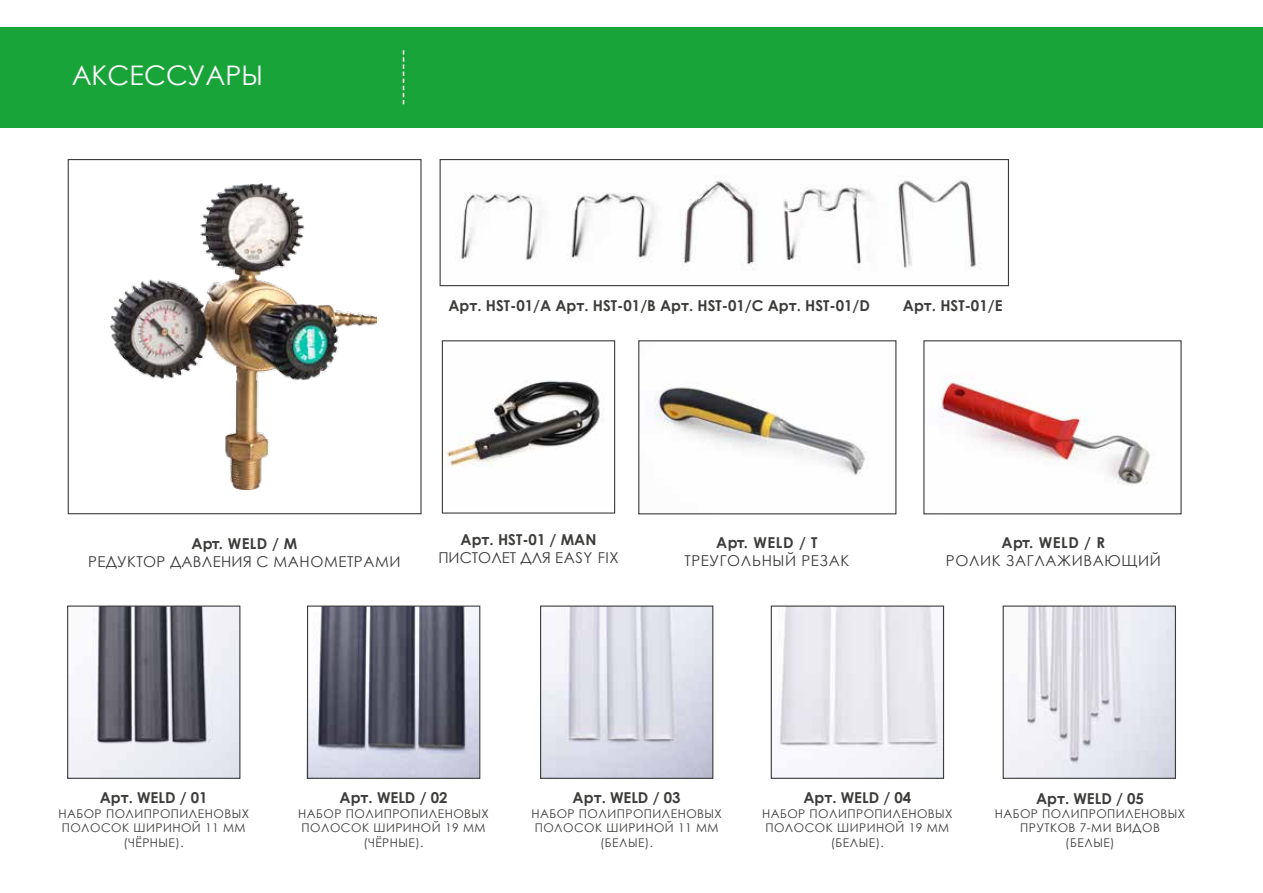
<style>
.page{position:relative;width:1263px;height:893px;background:#fff}
.page>*{position:absolute;margin:0;border:0;box-sizing:border-box;transform-origin:0 0}
.t1{font:27px "Century Gothic";color:#fff}
.t2{font:700 15px "Century Gothic";color:#3c3c3b}
.t3{font:15px "Century Gothic";letter-spacing:.04em;color:#3c3c3b}
.t4{font:15px "Century Gothic";letter-spacing:.02em;color:#3c3c3b}
.t5{font:15px "Century Gothic";color:#3c3c3b}
.t6{font:12px/14.4px "Century Gothic";letter-spacing:.04em;color:#3c3c3b;text-align:center}
</style>
<div class="page">
<img style="left:110px;top:184px;width:267px;height:306px">
<div style="left:68px;top:159px;width:354px;height:355px;border:1px solid #3c3c3b"></div>
<img style="left:69px;top:607px;width:169px;height:170px">
<div style="left:67px;top:605px;width:173px;height:174px;border:1px solid #3c3c3b"></div>
<div style="left:0;top:27px;width:1263px;height:101px;background:#18a438"></div>
<img style="left:306px;top:607px;width:172px;height:171px">
<div style="left:307px;top:605px;width:173px;height:174px;border:1px solid #3c3c3b"></div>
<img style="left:542px;top:607px;width:169px;height:170px">
<div style="left:540px;top:605px;width:173px;height:174px;border:1px solid #3c3c3b"></div>
<img style="left:778px;top:607px;width:164px;height:170px">
<div style="left:771px;top:605px;width:173px;height:174px;border:1px solid #3c3c3b"></div>
<img style="left:1005px;top:607px;width:169px;height:170px">
<div style="left:1003px;top:605px;width:173px;height:174px;border:1px solid #3c3c3b"></div>
<img style="left:654px;top:387px;width:211px;height:88px">
<div style="left:638px;top:340px;width:258px;height:174px;border:1px solid #3c3c3b"></div>
<img style="left:444px;top:380px;width:160px;height:87px">
<div style="left:442px;top:340px;width:173px;height:174px;border:1px solid #3c3c3b"></div>
<img style="left:460px;top:180px;width:521px;height:91px">
<div style="left:440px;top:159px;width:569px;height:127px;border:1px solid #3c3c3b"></div>
<img style="left:939px;top:377px;width:211px;height:109px">
<div style="left:923px;top:340px;width:258px;height:174px;border:1px solid #3c3c3b"></div>
<svg style="left:403px;top:50px;width:1px;height:54px"></svg>
<h1 class="t1" style="left:72px;top:56px;width:193px">АКСЕССУАРЫ</h1>
<p class="t2" style="left:448px;top:294px;width:423px">Aрт. HST-01/A Aрт. HST-01/B Aрт. HST-01/C Aрт. HST-01/D</p>
<p class="t2" style="left:903px;top:294px;width:101px">Aрт. HST-01/E</p>
<p class="t2" style="left:192px;top:532px;width:107px">Aрт. WELD / M</p>
<p class="t4" style="left:88px;top:551px;width:314px">РЕДУКТОР ДАВЛЕНИЯ С МАНОМЕТРАМИ</p>
<p class="t2" style="left:461px;top:528px;width:137px">Aрт. HST-01 / MAN</p>
<p class="t5" style="left:438px;top:547px;width:182px">ПИСТОЛЕТ ДЛЯ EASY FIX</p>
<p class="t2" style="left:716px;top:531px;width:103px">Aрт. WELD / T</p>
<p class="t3" style="left:684px;top:550px;width:166px">ТРЕУГОЛЬНЫЙ РЕЗАК</p>
<p class="t2" style="left:1001px;top:531px;width:105px">Aрт. WELD / R</p>
<p class="t3" style="left:946px;top:550px;width:216px">РОЛИК ЗАГЛАЖИВАЮЩИЙ</p>
<p class="t2" style="left:100px;top:787px;width:109px">Aрт. WELD / 01</p>
<p class="t6" style="left:58px;top:806px;width:192px">НАБОР ПОЛИПРОПИЛЕНОВЫХ<br>ПОЛОСОК ШИРИНОЙ 11 ММ (ЧЁРНЫЕ).</p>
<p class="t2" style="left:340px;top:787px;width:109px">Aрт. WELD / 02</p>
<p class="t6" style="left:298px;top:806px;width:192px">НАБОР ПОЛИПРОПИЛЕНОВЫХ<br>ПОЛОСОК ШИРИНОЙ 19 ММ (ЧЁРНЫЕ).</p>
<p class="t2" style="left:573px;top:787px;width:109px">Aрт. WELD / 03</p>
<p class="t6" style="left:531px;top:806px;width:192px">НАБОР ПОЛИПРОПИЛЕНОВЫХ<br>ПОЛОСОК ШИРИНОЙ 11 ММ (БЕЛЫЕ).</p>
<p class="t2" style="left:803px;top:787px;width:109px">Aрт. WELD / 04</p>
<p class="t6" style="left:762px;top:806px;width:192px">НАБОР ПОЛИПРОПИЛЕНОВЫХ<br>ПОЛОСОК ШИРИНОЙ 19 ММ (БЕЛЫЕ).</p>
<p class="t2" style="left:1036px;top:787px;width:109px">Aрт. WELD / 05</p>
<p class="t6" style="left:995px;top:806px;width:192px">НАБОР ПОЛИПРОПИЛЕНОВЫХ<br>ПРУТКОВ 7-МИ ВИДОВ (БЕЛЫЕ)</p>
</div>
